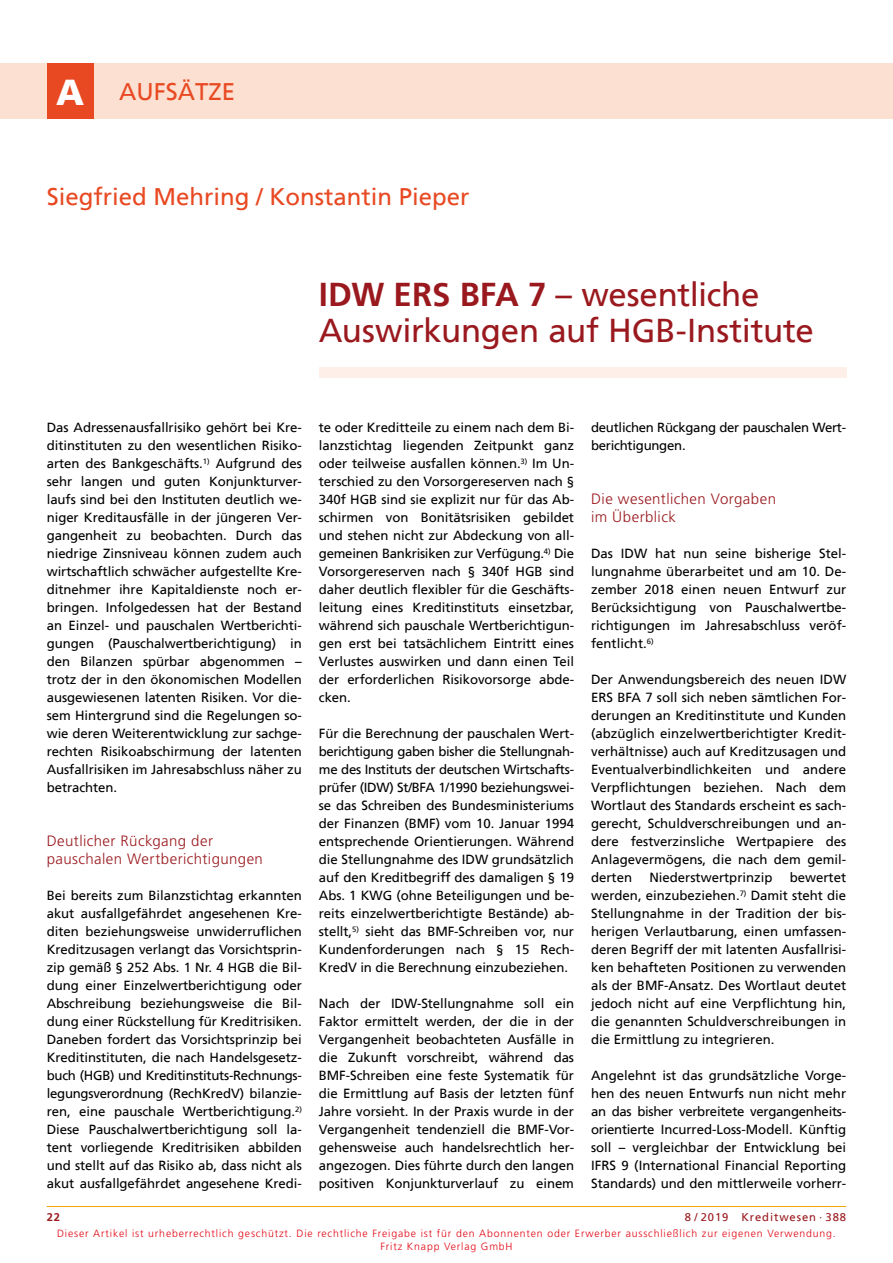
<style>
.page{position:relative;width:893px;height:1263px;background:#fff}
.page>*{position:absolute;margin:0;border:0;box-sizing:border-box;transform-origin:0 0}
.t1{font:33px/36px "Frutiger";letter-spacing:-.01em;color:#9a191e}
.t2{font:24px "Frutiger";color:#e84922}
.t3{font:300 15px/18px "Frutiger";letter-spacing:.03em;color:#9a191e}
.t4{font:13.2px/18px "Frutiger";letter-spacing:-.005em;color:#000;text-align:justify}
.t5{font:11.25px "Frutiger";letter-spacing:.08em;color:#9a191e}
.t6{font:700 11.25px "Frutiger";color:#9a191e}
.t7{font:300 10.5px/13.5px "Frutiger";letter-spacing:.08em;color:#e30613;text-align:center}
.s1{font-weight:900;font-size:36px;color:#fff}
.s2{font-weight:700}
</style>
<div class="page">
<div style="left:319px;top:368px;width:527px;height:10px;background:#feefe8"></div>
<hr style="left:47px;top:1206px;width:799px;height:1px;background:#f0a400">
<div style="left:0;top:64px;width:893px;height:55px;background:#fce0d1"></div>
<div style="left:47px;top:64px;width:47px;height:55px;background:#e84922"></div>
<h2 class="t2" style="left:56px;top:81px;width:180px"><span class="s1">A</span> AUFSÄTZE</h2>
<h2 class="t2" style="left:47px;top:186px;width:424px">Siegfried Mehring / Konstantin Pieper</h2>
<h1 class="t1" style="left:319px;top:278px;width:496px"><span class="s2">IDW ERS BFA 7</span> – wesentliche<br>Auswirkungen auf HGB-Institute</h1>
<p class="t4" style="left:47px;top:419px;width:257px">Das Adressenausfallrisiko gehört bei Kre&shy;ditinstituten zu den wesentlichen Risiko&shy;arten des Bankgeschäfts.<sup>1)</sup> Aufgrund des sehr langen und guten Konjunkturver&shy;laufs sind bei den Instituten deutlich we&shy;niger Kreditausfälle in der jüngeren Ver&shy;gangenheit zu beobachten. Durch das niedrige Zinsniveau können zudem auch wirtschaftlich schwächer aufgestellte Kre&shy;ditnehmer ihre Kapitaldienste noch er&shy;bringen. Infolgedessen hat der Bestand an Einzel- und pauschalen Wertberichti&shy;gungen (Pauschalwertberichtigung) in den Bilanzen spürbar abgenommen – trotz der in den ökonomischen Modellen ausgewiesenen latenten Risiken. Vor die&shy;sem Hintergrund sind die Regelungen so&shy;wie deren Weiterentwicklung zur sachge&shy;rechten Risikoabschirmung der latenten Ausfallrisiken im Jahresabschluss näher zu betrachten.</p>
<p class="t3" style="left:47px;top:832px;width:218px">Deutlicher Rückgang der pauschalen Wertberichtigungen</p>
<p class="t4" style="left:47px;top:887px;width:257px">Bei bereits zum Bilanzstichtag erkannten akut ausfallgefährdet angesehenen Kre&shy;diten beziehungsweise unwiderruflichen Kreditzusagen verlangt das Vorsichtsprin&shy;zip gemäß § 252 Abs. 1 Nr. 4 HGB die Bil&shy;dung einer Einzelwertberichtigung oder Abschreibung beziehungsweise die Bil&shy;dung einer Rückstellung für Kreditrisiken.<br>Daneben fordert das Vorsichtsprinzip bei Kreditinstituten, die nach Handelsgesetz&shy;buch (HGB) und Kreditinstituts-Rechnungs&shy;legungsverordnung (RechKredV) bilanzie&shy;ren, eine pauschale Wertberichtigung.<sup>2)<br></sup>Diese Pauschalwertberichtigung soll la&shy;tent vorliegende Kreditrisiken abbilden und stellt auf das Risiko ab, dass nicht als akut ausfallgefährdet angesehene Kredi-</p>
<p class="t4" style="left:319px;top:419px;width:257px">te oder Kreditteile zu einem nach dem Bi&shy;lanzstichtag liegenden Zeitpunkt ganz oder teilweise ausfallen können.<sup>3)</sup> Im Un&shy;terschied zu den Vorsorgereserven nach § 340f HGB sind sie explizit nur für das Ab&shy;schirmen von Bonitätsrisiken gebildet und stehen nicht zur Abdeckung von all&shy;gemeinen Bankrisiken zur Verfügung.<sup>4)</sup> Die Vorsorgereserven nach § 340f HGB sind daher deutlich flexibler für die Geschäfts&shy;leitung eines Kreditinstituts einsetzbar, während sich pauschale Wertberichtigun&shy;gen erst bei tatsächlichem Eintritt eines Verlustes auswirken und dann einen Teil der erforderlichen Risikovorsorge abde&shy;cken.</p>
<p class="t4" style="left:319px;top:725px;width:257px">Für die Berechnung der pauschalen Wert&shy;berichtigung gaben bisher die Stellungnah&shy;me des Instituts der deutschen Wirtschafts&shy;prüfer (IDW) St/BFA 1/1990 beziehungswei&shy;se das Schreiben des Bundesministeriums der Finanzen (BMF) vom 10. Januar 1994 entsprechende Orientierungen. Während die Stellungnahme des IDW grundsätzlich auf den Kreditbegriff des damaligen § 19<br>Abs. 1 KWG (ohne Beteiligungen und be&shy;reits einzelwertberichtigte Bestände) ab&shy;stellt,<sup>5)</sup> sieht das BMF-Schreiben vor, nur Kundenforderungen nach § 15 Rech-KredV in die Berechnung einzubeziehen.</p>
<p class="t4" style="left:319px;top:995px;width:257px">Nach der IDW-Stellungnahme soll ein Faktor ermittelt werden, der die in der Vergangenheit beobachteten Ausfälle in die Zukunft vorschreibt, während das BMF-Schreiben eine feste Systematik für die Ermittlung auf Basis der letzten fünf Jahre vorsieht. In der Praxis wurde in der Vergangenheit tendenziell die BMF-Vor&shy;gehensweise auch handelsrechtlich her&shy;angezogen. Dies führte durch den langen positiven Konjunkturverlauf zu einem</p>
<p class="t4" style="left:591px;top:419px;width:256px">deutlichen Rückgang der pauschalen Wert&shy;berichtigungen.</p>
<p class="t3" style="left:591px;top:490px;width:186px">Die wesentlichen Vorgaben im Überblick</p>
<p class="t4" style="left:591px;top:545px;width:257px">Das IDW hat nun seine bisherige Stel&shy;lungnahme überarbeitet und am 10. De&shy;zember 2018 einen neuen Entwurf zur Berücksichtigung von Pauschalwertbe&shy;richtigungen im Jahresabschluss veröf&shy;fentlicht.<sup>6)</sup></p>
<p class="t4" style="left:591px;top:671px;width:257px">Der Anwendungsbereich des neuen IDW ERS BFA 7 soll sich neben sämtlichen For&shy;derungen an Kreditinstitute und Kunden (abzüglich einzelwertberichtigter Kredit&shy;verhältnisse) auch auf Kreditzusagen und Eventualverbindlichkeiten und andere Verpflichtungen beziehen. Nach dem Wortlaut des Standards erscheint es sach&shy;gerecht, Schuldverschreibungen und an&shy;dere festverzinsliche Wertpapiere des Anlagevermögens, die nach dem gemil&shy;derten</p>
<p class="t4" style="left:591px;top:869px;width:257px;text-indent:199px">bewertet werden, einzubeziehen.<sup>7)</sup> Damit steht die Stellungnahme in der Tradition der bis&shy;herigen Verlautbarung, einen umfassen&shy;deren Begriff der mit latenten Ausfallrisi&shy;ken behafteten Positionen zu verwenden als der BMF-Ansatz. Des Wortlaut deutet jedoch nicht auf eine Verpflichtung hin, die genannten Schuldverschreibungen in die Ermittlung zu integrieren.</p>
<p class="t4" style="left:591px;top:1067px;width:257px">Angelehnt ist das grundsätzliche Vorge&shy;hen des neuen Entwurfs nun nicht mehr an das bisher verbreitete vergangenheits&shy;orientierte Incurred-Loss-Modell. Künftig soll – vergleichbar der Entwicklung bei IFRS 9 (International Financial Reporting Standards) und den mittlerweile vorherr-</p>
<p class="t4" style="left:649px;top:869px;width:125px">Niederstwertprinzip</p>
<p class="t6" style="left:47px;top:1211px;width:15px">22</p>
<p class="t5" style="left:685px;top:1211px;width:163px">8 / 2019 Kreditwesen · 388</p>
<p class="t7" style="left:57px;top:1226px;width:780px">Dieser Artikel ist urheberrechtlich geschützt. Die rechtliche Freigabe ist für den Abonnenten oder Erwerber ausschließlich zur eigenen Verwendung.<br>Fritz Knapp Verlag GmbH</p>
</div>
